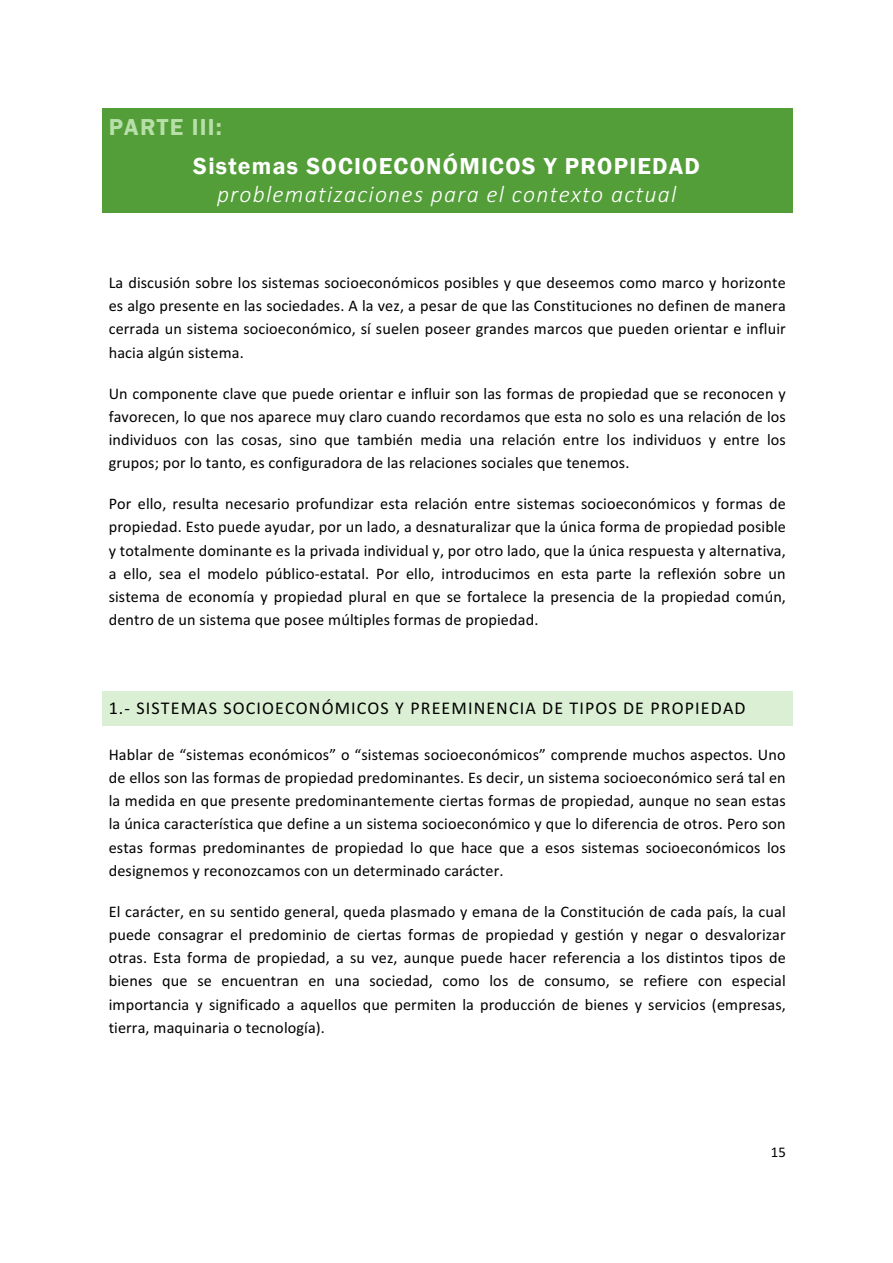
<style>
.page{position:relative;width:893px;height:1263px;background:#fff}
.page>*{position:absolute;margin:0;border:0;box-sizing:border-box;transform-origin:0 0}
.t1{font:italic 300 23.7px "Calibri";letter-spacing:.05em;color:#fff}
.t2{font:600 23.7px "Franklin Gothic";letter-spacing:.055em;color:#fff}
.t3{font:600 23.7px "Franklin Gothic";letter-spacing:.055em;color:#b7dfa8}
.t4{font:18px "Calibri";letter-spacing:.065em;color:#000}
.t5{font:16.2px/23.2px "Calibri";letter-spacing:.01em;color:#000;text-align:justify}
.t6{font:14.7px "Calibri";color:#000}
</style>
<div class="page">
<div style="left:107px;top:113px;width:681px;height:31px;background:#549e39"></div>
<svg style="left:102px;top:109px;width:5px;height:4px"></svg>
<hr style="left:107px;top:109px;width:681px;height:4px;background:#549e39">
<svg style="left:788px;top:109px;width:4px;height:4px"></svg>
<div style="left:102px;top:113px;width:5px;height:31px;background:#549e39"></div>
<hr style="left:788px;top:113px;width:4px;height:31px;background:#549e39">
<div style="left:107px;top:144px;width:681px;height:35px;background:#549e39"></div>
<div style="left:102px;top:144px;width:5px;height:35px;background:#549e39"></div>
<hr style="left:788px;top:144px;width:4px;height:35px;background:#549e39">
<div style="left:107px;top:179px;width:681px;height:30px;background:#549e39"></div>
<svg style="left:102px;top:209px;width:5px;height:4px"></svg>
<hr style="left:107px;top:209px;width:681px;height:4px;background:#549e39">
<svg style="left:788px;top:209px;width:4px;height:4px"></svg>
<div style="left:102px;top:179px;width:5px;height:30px;background:#549e39"></div>
<hr style="left:788px;top:179px;width:4px;height:30px;background:#549e39">
<div style="left:107px;top:696px;width:681px;height:25px;background:#daefd3"></div>
<svg style="left:102px;top:692px;width:5px;height:4px"></svg>
<hr style="left:107px;top:692px;width:681px;height:4px;background:#daefd3">
<svg style="left:788px;top:692px;width:4px;height:4px"></svg>
<svg style="left:102px;top:721px;width:5px;height:5px"></svg>
<div style="left:107px;top:721px;width:681px;height:5px;background:#daefd3"></div>
<svg style="left:788px;top:721px;width:4px;height:5px"></svg>
<div style="left:102px;top:696px;width:5px;height:25px;background:#daefd3"></div>
<hr style="left:788px;top:696px;width:4px;height:25px;background:#daefd3">
<h1 class="t3" style="left:109px;top:114px;width:115px">PARTE III:</h1>
<h1 class="t2" style="left:193px;top:152px;width:508px">Sistemas SOCIOECONÓMICOS Y PROPIEDAD</h1>
<h1 class="t1" style="left:217px;top:179px;width:461px">problematizaciones para el contexto actual</h1>
<p class="t5" style="left:109px;top:271px;width:679px">La discusión sobre los sistemas socioeconómicos posibles y que deseemos como marco y horizonte es algo presente en las sociedades. A la vez, a pesar de que las Constituciones no definen de manera cerrada un sistema socioeconómico, sí suelen poseer grandes marcos que pueden orientar e influir hacia algún sistema.</p>
<p class="t5" style="left:109px;top:381px;width:679px">Un componente clave que puede orientar e influir son las formas de propiedad que se reconocen y favorecen, lo que nos aparece muy claro cuando recordamos que esta no solo es una relación de los individuos con las cosas, sino que también media una relación entre los individuos y entre los grupos; por lo tanto, es configuradora de las relaciones sociales que tenemos.</p>
<p class="t5" style="left:109px;top:492px;width:679px">Por ello, resulta necesario profundizar esta relación entre sistemas socioeconómicos y formas de propiedad. Esto puede ayudar, por un lado, a desnaturalizar que la única forma de propiedad posible y totalmente dominante es la privada individual y, por otro lado, que la única respuesta y alternativa, a ello, sea el modelo público-estatal. Por ello, introducimos en esta parte la reflexión sobre un sistema de economía y propiedad plural en que se fortalece la presencia de la propiedad común, dentro de un sistema que posee múltiples formas de propiedad.</p>
<p class="t4" style="left:109px;top:696px;width:638px">1.- SISTEMAS SOCIOECONÓMICOS Y PREEMINENCIA DE TIPOS DE PROPIEDAD</p>
<p class="t5" style="left:109px;top:742px;width:679px">Hablar de “sistemas económicos” o “sistemas socioeconómicos” comprende muchos aspectos. Uno de ellos son las formas de propiedad predominantes. Es decir, un sistema socioeconómico será tal en la medida en que presente predominantemente ciertas formas de propiedad, aunque no sean estas la única característica que define a un sistema socioeconómico y que lo diferencia de otros. Pero son estas formas predominantes de propiedad lo que hace que a esos sistemas socioeconómicos los designemos y reconozcamos con un determinado carácter.</p>
<p class="t5" style="left:109px;top:899px;width:679px">El carácter, en su sentido general, queda plasmado y emana de la Constitución de cada país, la cual puede consagrar el predominio de ciertas formas de propiedad y gestión y negar o desvalorizar otras. Esta forma de propiedad, a su vez, aunque puede hacer referencia a los distintos tipos de bienes que se encuentran en una sociedad, como los de consumo, se refiere con especial importancia y significado a aquellos que permiten la producción de bienes y servicios (empresas, tierra, maquinaria o tecnología).</p>
<p class="t6" style="left:771px;top:1143px;width:17px">15</p>
</div>
